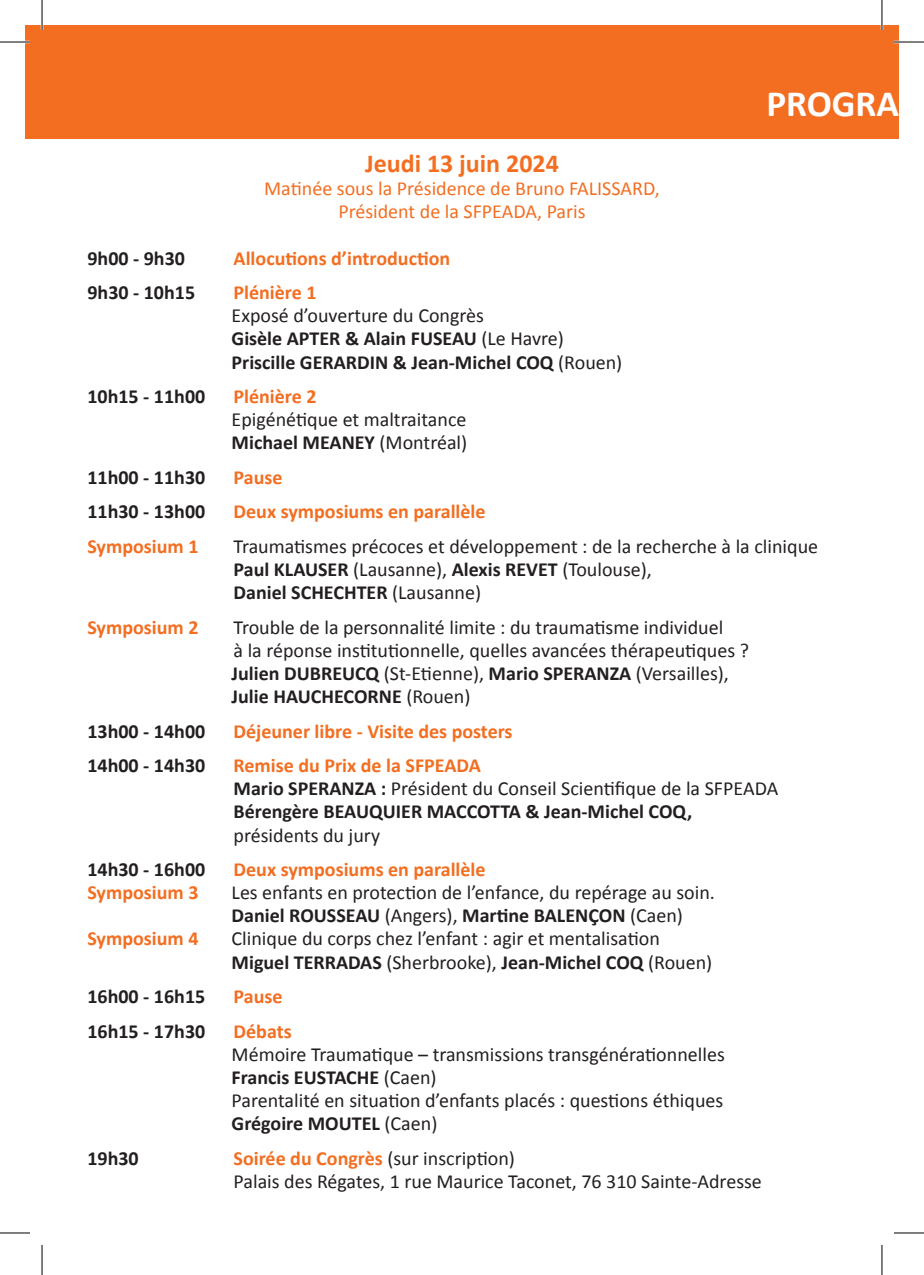
<style>
.page{position:relative;width:924px;height:1275px;background:#fff}
.page>*{position:absolute;margin:0;border:0;box-sizing:border-box;transform-origin:0 0}
.t1{font:700 37.2px "Calibri";color:#fff}
.t2{font:700 26px "Calibri";color:#f36e21}
.t3{font:20px/23.2px "Calibri";color:#231f20}
.t4{font:700 20px/23.2px "Calibri";color:#231f20}
.t5{font:700 20px "Calibri";color:#f36e21}
.t6{font:20px/23.2px "Calibri";color:#f36e21;text-align:center}
.s1{font-weight:400}
.s2{font-weight:700}
.s3{color:#f36e21}
.s4{font-weight:700;color:#f36e21}
</style>
<div class="page">
<div style="left:25px;top:25px;width:873px;height:113px;background:#f36e21"></div>
<hr style="left:0;top:41px;width:30px;height:2px;background:#fff">
<hr style="left:893px;top:41px;width:30px;height:2px;background:#fff">
<hr style="left:41px;top:0;width:2px;height:30px;background:#fff">
<hr style="left:880px;top:0;width:2px;height:30px;background:#fff">
<hr style="left:0;top:42px;width:30px;height:1px;background:#000">
<hr style="left:893px;top:42px;width:30px;height:1px;background:#000">
<hr style="left:0;top:1232px;width:30px;height:1px;background:#000">
<hr style="left:893px;top:1232px;width:30px;height:1px;background:#000">
<hr style="left:42px;top:0;width:1px;height:30px;background:#000">
<hr style="left:42px;top:1245px;width:1px;height:30px;background:#000">
<hr style="left:881px;top:0;width:1px;height:30px;background:#000">
<hr style="left:881px;top:1245px;width:1px;height:30px;background:#000">
<h2 class="t2" style="left:365px;top:147px;width:195px">Jeudi 13 juin 2024</h2>
<p class="t6" style="left:264px;top:176px;width:397px">Matinée sous la Présidence de Bruno FALISSARD,<br>Président de la SFPEADA, Paris</p>
<h1 class="t1" style="left:766px;top:80px;width:167px">PROGRAM</h1>
<p class="t4" style="left:87px;top:245px;width:99px">9h00 - 9h30</p>
<p class="t5" style="left:233px;top:246px;width:218px">Allocutions d’introduction</p>
<p class="t4" style="left:87px;top:280px;width:109px">9h30 - 10h15</p>
<p class="t5" style="left:233px;top:280px;width:84px">Plénière 1</p>
<p class="t4" style="left:231px;top:303px;width:392px"><span class="s1">Exposé d’ouverture du Congrès<br></span>Gisèle APTER &amp; Alain FUSEAU <span class="s1">(Le Havre)<br></span>Priscille GERARDIN &amp; Jean-Michel COQ <span class="s1">(Rouen)</span></p>
<p class="t4" style="left:87px;top:384px;width:119px">10h15 - 11h00</p>
<p class="t5" style="left:233px;top:384px;width:84px">Plénière 2</p>
<p class="t3" style="left:231px;top:407px;width:237px">Epigénétique et maltraitance<br><span class="s2">Michael MEANEY</span> (Montréal)</p>
<p class="t4" style="left:87px;top:465px;width:119px">11h00 - 11h30</p>
<p class="t5" style="left:233px;top:465px;width:50px">Pause</p>
<p class="t4" style="left:87px;top:499px;width:119px">11h30 - 13h00</p>
<p class="t5" style="left:233px;top:499px;width:253px">Deux symposiums en parallèle</p>
<p class="t5" style="left:87px;top:534px;width:112px">Symposium 1</p>
<p class="t3" style="left:233px;top:534px;width:585px">Traumatismes précoces et développement : de la recherche à la clinique<br><span class="s2">Paul KLAUSER</span> (Lausanne), <span class="s2">Alexis REVET</span> (Toulouse),<br><span class="s2">Daniel SCHECHTER</span> (Lausanne)</p>
<p class="t5" style="left:87px;top:614px;width:112px">Symposium 2</p>
<p class="t3" style="left:231px;top:614px;width:518px">Trouble de la personnalité limite : du traumatisme individuel<br>à la réponse institutionnelle, quelles avancées thérapeutiques ?<br><span class="s2">Julien DUBREUCQ</span> (St-Etienne), <span class="s2">Mario SPERANZA</span> (Versailles), <span class="s2">Julie HAUCHECORNE</span> (Rouen)</p>
<p class="t4" style="left:87px;top:718px;width:119px">13h00 - 14h00</p>
<p class="t5" style="left:233px;top:718px;width:280px">Déjeuner libre - Visite des posters</p>
<p class="t4" style="left:87px;top:753px;width:119px">14h00 - 14h30</p>
<p class="t4" style="left:233px;top:753px;width:546px"><span class="s3">Remise du Prix de la SFPEADA<br></span>Mario SPERANZA : <span class="s1">Président du Conseil Scientifique de la SFPEADA<br></span>Bérengère BEAUQUIER MACCOTTA &amp; Jean-Michel COQ,</p>
<p class="t3" style="left:233px;top:822px;width:148px">présidents du jury</p>
<p class="t4" style="left:87px;top:857px;width:119px">14h30 - 16h00</p>
<p class="t5" style="left:233px;top:857px;width:253px">Deux symposiums en parallèle</p>
<p class="t5" style="left:87px;top:880px;width:112px">Symposium 3</p>
<p class="t3" style="left:231px;top:880px;width:484px">Les enfants en protection de l’enfance, du repérage au soin.<br><span class="s2">Daniel ROUSSEAU</span> (Angers), <span class="s2">Martine BALENÇON</span> (Caen)</p>
<p class="t5" style="left:87px;top:926px;width:112px">Symposium 4</p>
<p class="t3" style="left:231px;top:926px;width:482px">Clinique du corps chez l’enfant : agir et mentalisation<br><span class="s2">Miguel TERRADAS</span> (Sherbrooke), <span class="s2">Jean-Michel COQ</span> (Rouen)</p>
<p class="t4" style="left:87px;top:984px;width:119px">16h00 - 16h15</p>
<p class="t5" style="left:233px;top:984px;width:50px">Pause</p>
<p class="t4" style="left:87px;top:1018px;width:119px">16h15 - 17h30</p>
<p class="t5" style="left:233px;top:1018px;width:60px">Débats</p>
<p class="t3" style="left:231px;top:1041px;width:494px">Mémoire Traumatique – transmissions transgénérationnelles <span class="s2">Francis EUSTACHE</span> (Caen)<br>Parentalité en situation d’enfants placés : questions éthiques <span class="s2">Grégoire MOUTEL</span> (Caen)</p>
<p class="t4" style="left:87px;top:1145px;width:53px">19h30</p>
<p class="t3" style="left:233px;top:1145px;width:529px"><span class="s4">Soirée du Congrès</span> (sur inscription)<br>Palais des Régates, 1 rue Maurice Taconet, 76 310 Sainte-Adresse</p>
</div>
